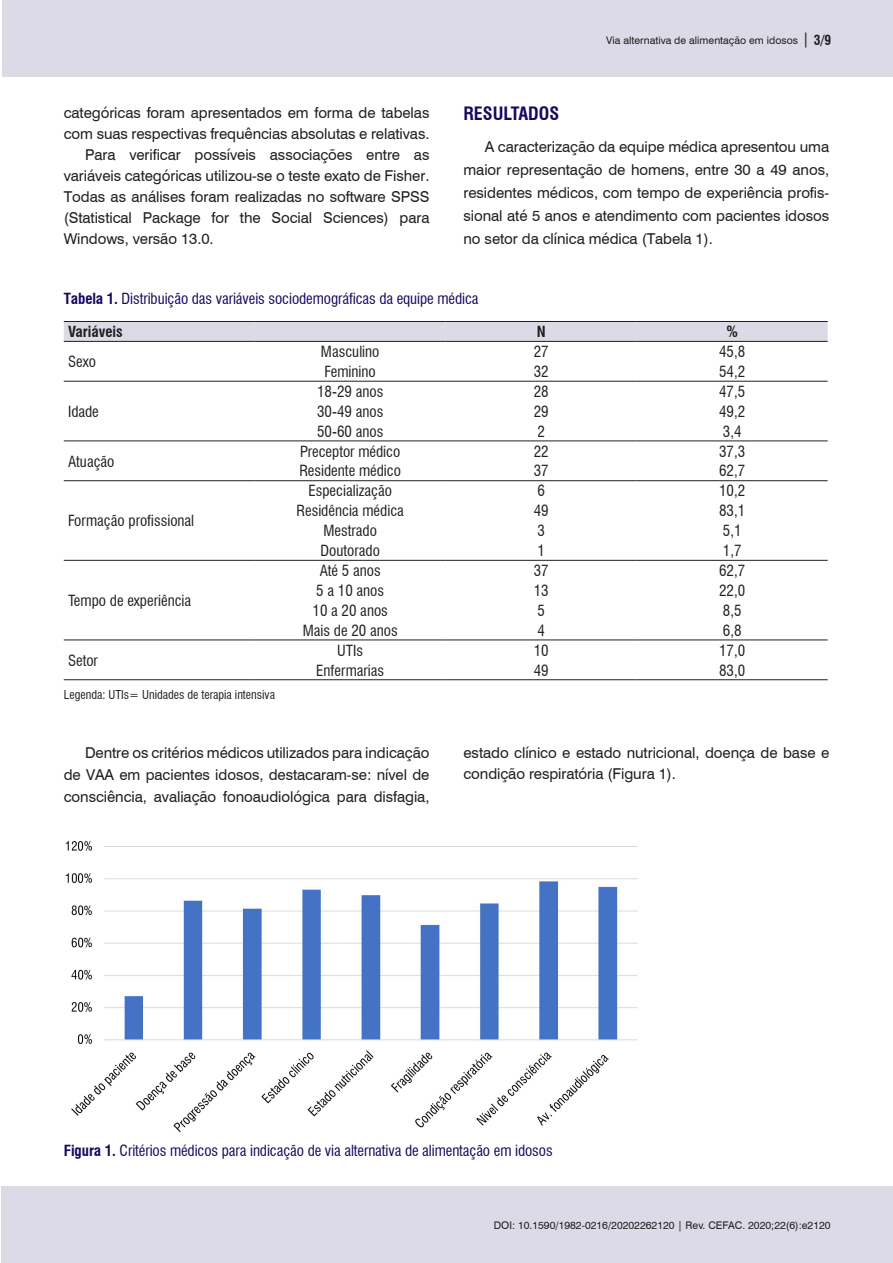
<style>
.page{position:relative;width:893px;height:1263px;background:#fff}
.page>*{position:absolute;margin:0;border:0;box-sizing:border-box;transform-origin:0 0}
.Nivel_1{font:700 condensed 18px "Swiss 721 BT";color:#18085f}
.Corpo_do_texto{font:15px/21px "Swiss 721 BT";letter-spacing:-.005em;color:#231f20;text-align:justify}
.Texto_tabelas{font:condensed 15px "Swiss 721 BT";color:#231f20}
.Titulo_tabelas_e_gr{font:condensed 15px "Swiss 721 BT";letter-spacing:-.005em;color:#18085f}
.Texto_tabelas-2{font:700 condensed 15px "Swiss 721 BT";color:#231f20}
.Legendas{font:condensed 12px "Swiss 721 BT";color:#231f20}
.t1{font:10.5px "Swiss 721 BT";color:#231f20}
.s1{font-size:15px}
.s2{font-weight:700;font-stretch:condensed;font-size:13.5px}
.s3{font-weight:700}
</style>
<div class="page">
<div style="left:1px;top:1186px;width:892px;height:77px;background:#dcdae7"></div>
<div style="left:2px;top:0;width:891px;height:77px;background:#dcdae7"></div>
<div style="left:64px;top:322px;width:764px;height:19px;background:#dcdae7"></div>
<hr style="left:255px;top:341px;width:191px;height:1px;background:#231f20">
<hr style="left:446px;top:341px;width:191px;height:1px;background:#231f20">
<hr style="left:637px;top:341px;width:191px;height:1px;background:#231f20">
<hr style="left:64px;top:321px;width:191px;height:1px;background:#231f20">
<hr style="left:255px;top:321px;width:191px;height:1px;background:#231f20">
<hr style="left:446px;top:321px;width:191px;height:1px;background:#231f20">
<hr style="left:637px;top:321px;width:191px;height:1px;background:#231f20">
<hr style="left:255px;top:679px;width:191px;height:1px;background:#231f20">
<hr style="left:446px;top:679px;width:191px;height:1px;background:#231f20">
<hr style="left:637px;top:679px;width:191px;height:1px;background:#231f20">
<hr style="left:64px;top:341px;width:191px;height:1px;background:#231f20">
<hr style="left:64px;top:679px;width:191px;height:1px;background:#231f20">
<hr style="left:64px;top:381px;width:191px;height:1px;background:#231f20">
<hr style="left:255px;top:381px;width:191px;height:1px;background:#231f20">
<hr style="left:446px;top:381px;width:191px;height:1px;background:#231f20">
<hr style="left:637px;top:381px;width:191px;height:1px;background:#231f20">
<hr style="left:64px;top:440px;width:191px;height:1px;background:#231f20">
<hr style="left:255px;top:440px;width:191px;height:1px;background:#231f20">
<hr style="left:446px;top:440px;width:191px;height:1px;background:#231f20">
<hr style="left:637px;top:440px;width:191px;height:1px;background:#231f20">
<hr style="left:64px;top:480px;width:191px;height:1px;background:#231f20">
<hr style="left:255px;top:480px;width:191px;height:1px;background:#231f20">
<hr style="left:446px;top:480px;width:191px;height:1px;background:#231f20">
<hr style="left:637px;top:480px;width:191px;height:1px;background:#231f20">
<hr style="left:64px;top:560px;width:191px;height:1px;background:#231f20">
<hr style="left:255px;top:560px;width:191px;height:1px;background:#231f20">
<hr style="left:446px;top:560px;width:191px;height:1px;background:#231f20">
<hr style="left:637px;top:560px;width:191px;height:1px;background:#231f20">
<hr style="left:64px;top:639px;width:191px;height:1px;background:#231f20">
<hr style="left:255px;top:639px;width:191px;height:1px;background:#231f20">
<hr style="left:446px;top:639px;width:191px;height:1px;background:#231f20">
<hr style="left:637px;top:639px;width:191px;height:1px;background:#231f20">
<img style="left:65px;top:841px;width:573px;height:291px">
<p class="Corpo_do_texto" style="left:64px;top:101px;width:367px">categóricas foram apresentados em forma de tabelas com suas respectivas frequências absolutas e relativas.</p>
<p class="Corpo_do_texto" style="left:64px;top:143px;width:367px;text-indent:21px">Para verificar possíveis associações entre as variáveis categóricas utilizou-se o teste exato de Fisher.<br>Todas as análises foram realizadas no software SPSS (Statistical Package for the Social Sciences) para Windows, versão 13.0.</p>
<p class="t1" style="left:606px;top:33px;width:227px">Via alternativa de alimentação em idosos <span class="s1">|</span> <span class="s2">3/9</span></p>
<p class="Nivel_1" style="left:463px;top:103px;width:97px">RESULTADOS</p>
<p class="Corpo_do_texto" style="left:463px;top:134px;width:367px;line-height:23.1px;text-indent:21px">A caracterização da equipe médica apresentou uma maior representação de homens, entre 30 a 49 anos, residentes médicos, com tempo de experiência profis&shy;sional até 5 anos e atendimento com pacientes idosos no setor da clínica médica (Tabela 1).</p>
<p class="Titulo_tabelas_e_gr" style="left:64px;top:290px;width:416px"><span class="s3">Tabela 1.</span> Distribuição das variáveis sociodemográficas da equipe médica</p>
<p class="Texto_tabelas-2" style="left:68px;top:323px;width:56px">Variáveis</p>
<p class="Texto_tabelas-2" style="left:537px;top:323px;width:10px">N</p>
<p class="Texto_tabelas-2" style="left:726px;top:323px;width:13px">%</p>
<p class="Texto_tabelas" style="left:68px;top:353px;width:29px">Sexo</p>
<p class="Texto_tabelas" style="left:321px;top:343px;width:60px">Masculino</p>
<p class="Texto_tabelas" style="left:534px;top:343px;width:16px">27</p>
<p class="Texto_tabelas" style="left:719px;top:343px;width:28px">45,8</p>
<p class="Texto_tabelas" style="left:325px;top:362px;width:53px">Feminino</p>
<p class="Texto_tabelas" style="left:534px;top:362px;width:16px">32</p>
<p class="Texto_tabelas" style="left:719px;top:362px;width:28px">54,2</p>
<p class="Texto_tabelas" style="left:68px;top:402px;width:32px">Idade</p>
<p class="Texto_tabelas" style="left:68px;top:452px;width:48px">Atuação</p>
<p class="Texto_tabelas" style="left:68px;top:512px;width:128px">Formação profissional</p>
<p class="Texto_tabelas" style="left:68px;top:591px;width:125px">Tempo de experiência</p>
<p class="Texto_tabelas" style="left:68px;top:651px;width:31px">Setor</p>
<p class="Legendas" style="left:64px;top:687px;width:213px">Legenda: UTIs= Unidades de terapia intensiva</p>
<p class="Texto_tabelas" style="left:317px;top:382px;width:68px">18-29 anos</p>
<p class="Texto_tabelas" style="left:534px;top:382px;width:16px">28</p>
<p class="Texto_tabelas" style="left:719px;top:382px;width:28px">47,5</p>
<p class="Texto_tabelas" style="left:317px;top:402px;width:68px">30-49 anos</p>
<p class="Texto_tabelas" style="left:534px;top:402px;width:16px">29</p>
<p class="Texto_tabelas" style="left:719px;top:402px;width:28px">49,2</p>
<p class="Texto_tabelas" style="left:317px;top:422px;width:68px">50-60 anos</p>
<p class="Texto_tabelas" style="left:537px;top:422px;width:9px">2</p>
<p class="Texto_tabelas" style="left:723px;top:422px;width:20px">3,4</p>
<p class="Texto_tabelas" style="left:300px;top:442px;width:102px">Preceptor médico</p>
<p class="Texto_tabelas" style="left:534px;top:442px;width:16px">22</p>
<p class="Texto_tabelas" style="left:719px;top:442px;width:28px">37,3</p>
<p class="Texto_tabelas" style="left:299px;top:462px;width:103px">Residente médico</p>
<p class="Texto_tabelas" style="left:534px;top:462px;width:16px">37</p>
<p class="Texto_tabelas" style="left:719px;top:462px;width:28px">62,7</p>
<p class="Texto_tabelas" style="left:308px;top:482px;width:85px">Especialização</p>
<p class="Texto_tabelas" style="left:537px;top:482px;width:9px">6</p>
<p class="Texto_tabelas" style="left:719px;top:482px;width:28px">10,2</p>
<p class="Texto_tabelas" style="left:297px;top:502px;width:109px">Residência médica</p>
<p class="Texto_tabelas" style="left:534px;top:502px;width:16px">49</p>
<p class="Texto_tabelas" style="left:719px;top:502px;width:28px">83,1</p>
<p class="Texto_tabelas" style="left:323px;top:522px;width:55px">Mestrado</p>
<p class="Texto_tabelas" style="left:537px;top:522px;width:9px">3</p>
<p class="Texto_tabelas" style="left:723px;top:522px;width:20px">5,1</p>
<p class="Texto_tabelas" style="left:321px;top:542px;width:61px">Doutorado</p>
<p class="Texto_tabelas" style="left:537px;top:542px;width:9px">1</p>
<p class="Texto_tabelas" style="left:723px;top:542px;width:20px">1,7</p>
<p class="Texto_tabelas" style="left:320px;top:561px;width:63px">Até 5 anos</p>
<p class="Texto_tabelas" style="left:534px;top:561px;width:16px">37</p>
<p class="Texto_tabelas" style="left:719px;top:561px;width:28px">62,7</p>
<p class="Texto_tabelas" style="left:316px;top:581px;width:69px">5 a 10 anos</p>
<p class="Texto_tabelas" style="left:534px;top:581px;width:16px">13</p>
<p class="Texto_tabelas" style="left:719px;top:581px;width:28px">22,0</p>
<p class="Texto_tabelas" style="left:313px;top:601px;width:77px">10 a 20 anos</p>
<p class="Texto_tabelas" style="left:537px;top:601px;width:9px">5</p>
<p class="Texto_tabelas" style="left:723px;top:601px;width:20px">8,5</p>
<p class="Texto_tabelas" style="left:303px;top:621px;width:96px">Mais de 20 anos</p>
<p class="Texto_tabelas" style="left:537px;top:621px;width:9px">4</p>
<p class="Texto_tabelas" style="left:723px;top:621px;width:20px">6,8</p>
<p class="Texto_tabelas" style="left:337px;top:641px;width:27px">UTIs</p>
<p class="Texto_tabelas" style="left:534px;top:641px;width:16px">10</p>
<p class="Texto_tabelas" style="left:719px;top:641px;width:28px">17,0</p>
<p class="Texto_tabelas" style="left:316px;top:661px;width:70px">Enfermarias</p>
<p class="Texto_tabelas" style="left:534px;top:661px;width:16px">49</p>
<p class="Texto_tabelas" style="left:719px;top:661px;width:28px">83,0</p>
<p class="Corpo_do_texto" style="left:64px;top:741px;width:367px;line-height:21.9px;text-indent:21px">Dentre os critérios médicos utilizados para indicação de VAA em pacientes idosos, destacaram-se: nível de consciência, avaliação fonoaudiológica para disfagia,</p>
<p class="Corpo_do_texto" style="left:463px;top:741px;width:367px">estado clínico e estado nutricional, doença de base e condição respiratória (Figura 1).</p>
<p class="Titulo_tabelas_e_gr" style="left:64px;top:1142px;width:490px"><span class="s3">Figura 1.</span> Critérios médicos para indicação de via alternativa de alimentação em idosos</p>
<p class="t1" style="left:494px;top:1218px;width:338px">DOI: 10.1590/1982-0216/20202262120 | Rev. CEFAC. 2020;22(6):e2120</p>
</div>
